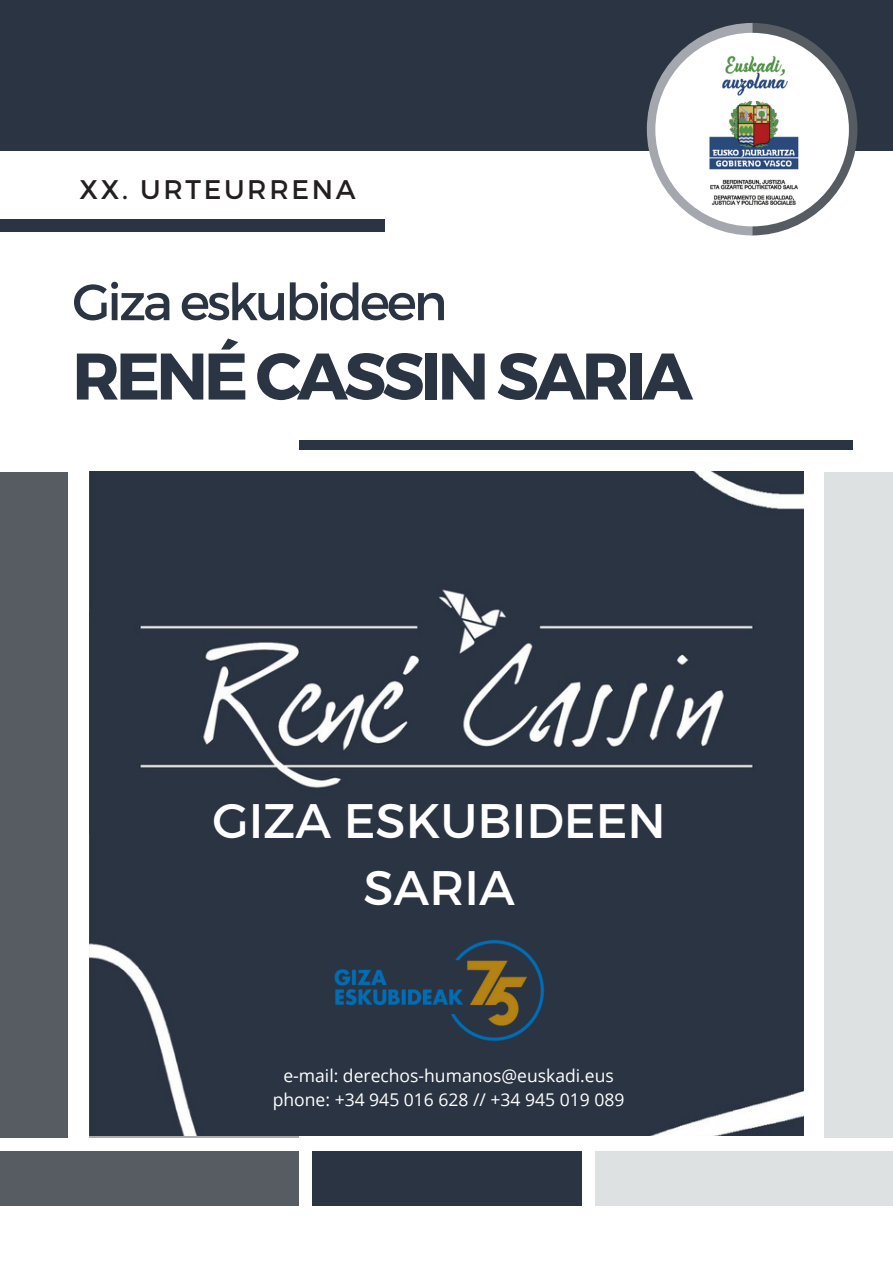
<style>
.page{position:relative;width:893px;height:1264px;background:#fff}
.page>*{position:absolute;margin:0;border:0;box-sizing:border-box;transform-origin:0 0}
.t1{font:700 65.7px "Montserrat";letter-spacing:-.06em;color:#2b3443}
.t2{font:50.85px "Montserrat";letter-spacing:-.06em;color:#2b3443}
.t3{font:48.45px/67.1px "Montserrat";color:#fff;text-align:center}
.t4{font:26.85px "Montserrat";letter-spacing:.1em;color:#231f20}
.t5{font:17.55px "Open Sans";color:#fff}
</style>
<div class="page">
<div style="left:0;top:1151px;width:299px;height:54px;background:#575c63"></div>
<div style="left:312px;top:1151px;width:269px;height:54px;background:#2b3443"></div>
<div style="left:595px;top:1151px;width:297px;height:54px;background:#dde1e1"></div>
<div style="left:299px;top:440px;width:553px;height:9px;background:#2b3443"></div>
<div style="left:824px;top:472px;width:68px;height:665px;background:#dde1e1"></div>
<div style="left:0;top:472px;width:68px;height:665px;background:#575c63"></div>
<div style="left:0;top:0;width:892px;height:151px;background:#2b3443"></div>
<img style="left:89px;top:472px;width:714px;height:663px">
<div style="left:0;top:219px;width:385px;height:13px;background:#2b3443"></div>
<div style="left:207px;top:802px;width:496px;height:244px;background:#2b3443"></div>
<img style="left:331px;top:940px;width:216px;height:107px">
<svg style="left:646px;top:23px;width:211px;height:212px"></svg>
<img style="left:655px;top:33px;width:193px;height:193px;border-radius:50%">
<p class="t4" style="left:80px;top:172px;width:277px">XX. URTEURRENA</p>
<p class="t2" style="left:72px;top:269px;width:376px">Giza eskubideen</p>
<p class="t1" style="left:72px;top:333px;width:622px">RENÉ CASSIN SARIA</p>
<p class="t3" style="left:212px;top:785px;width:455px">GIZA ESKUBIDEEN<br>SARIA</p>
<p class="t5" style="left:283px;top:1063px;width:332px">e-mail: derechos-humanos@euskadi.eus</p>
<p class="t5" style="left:273px;top:1087px;width:353px">phone: +34 945 016 628 // +34 945 019 089</p>
</div>
